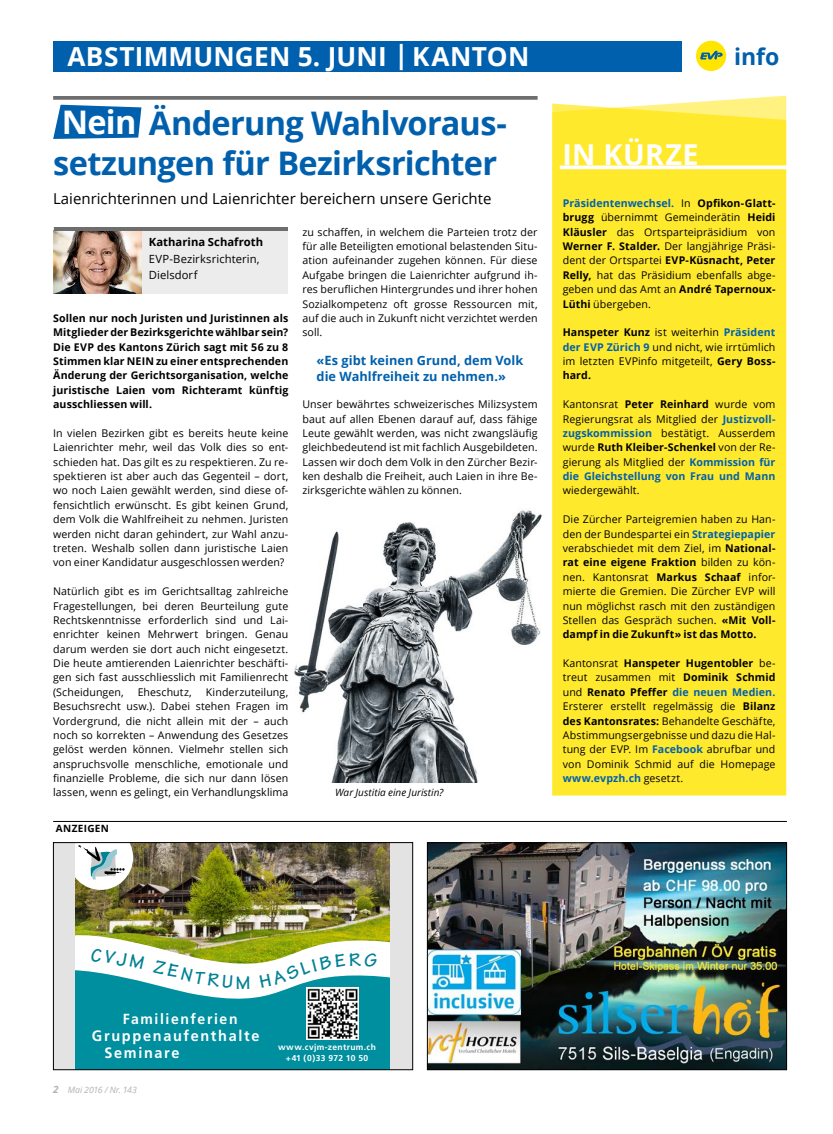
<style>
.page{position:relative;width:833px;height:1134px;background:#fff}
.page>*{position:absolute;margin:0;border:0;box-sizing:border-box;transform-origin:0 0}
.t1{font:700 32.5px/40px "Open Sans";letter-spacing:-.025em;color:#0060ad}
.t2{font:700 28.75px "Open Sans";letter-spacing:.01em;color:#fff}
.t3{font:700 26.25px "Open Sans";letter-spacing:.005em;color:#fff}
.t4{font:700 23px "Open Sans";color:#0060ad}
.t5{font:700 19.5px "Tekton Pro";color:#008194}
.t6{font:15px "Open Sans";color:#000}
.t7{font:700 15px/17.2px "Frutiger";letter-spacing:.115em;color:#fff;scale:.96 1}
.t8{font:700 14.62px "Frutiger";letter-spacing:.115em;color:#fff;scale:.96 1}
.t9{font:700 12.75px/16.2px "Open Sans";letter-spacing:.005em;color:#0060ad}
.t10{font:11.25px/16.2px "Open Sans";letter-spacing:.005em;color:#000}
.t11{font:700 11.25px "Open Sans";letter-spacing:.005em;color:#000}
.t12{font:10.62px/14.4px "Open Sans";letter-spacing:.01em;color:#000;text-align:justify}
.t13{font:700 10.62px/14.4px "Open Sans";letter-spacing:.01em;color:#000;text-align:justify}
.t14{font:italic 10px "Open Sans";color:#000}
.t15{font:700 10px "Open Sans";letter-spacing:.035em;color:#000}
.t16{font:italic 8.75px "Open Sans";color:#b1b2b3}
.t17{font:700 8.5px/11px "Frutiger";letter-spacing:.04em;color:#fff;text-align:center}
.s1{color:#fff}
.s2{font-weight:700;color:#0060ad}
.s3{font-weight:700}
.s4{font-weight:700;font-size:10px}
</style>
<div class="page">
<div style="left:696px;top:41px;width:30px;height:30px;background:#ffe500;border-radius:50%"></div>
<svg style="left:700px;top:51px;width:22px;height:9px"></svg>
<div style="left:53px;top:41px;width:628px;height:30px;background:#0060ad"></div>
<div style="left:53px;top:227px;width:234px;height:66px;background:#ececec"></div>
<img style="left:53px;top:231px;width:88px;height:62px">
<hr style="left:54px;top:227px;width:233px;height:4px;background:#6e6e6e">
<svg style="left:53px;top:96px;width:484px;height:4px;background:#767676"></svg>
<svg style="left:53px;top:105px;width:88px;height:34px;background:#1b70b5"></svg>
<hr style="left:53px;top:821px;width:734px;height:1px;background:#000">
<div style="left:552px;top:104px;width:234px;height:691px;background:#ffe92d"></div>
<svg style="left:560px;top:165px;width:227px;height:4px"></svg>
<img style="left:429px;top:844px;width:356px;height:224px">
<div style="left:427px;top:842px;width:360px;height:228px;border:1px solid #000"></div>
<div style="left:53px;top:842px;width:360px;height:228px;background:#e3e3e3"></div>
<img style="left:76px;top:844px;width:314px;height:63px">
<img style="left:76px;top:907px;width:314px;height:35px">
<svg style="left:76px;top:942px;width:314px;height:126px;background:#32a1a2"></svg>
<img style="left:307px;top:988px;width:52px;height:51px">
<svg style="left:76px;top:844px;width:57px;height:46px;background:#cad2cc"></svg>
<div style="left:53px;top:842px;width:360px;height:228px;border:1px solid #000"></div>
<img style="left:294px;top:510px;width:248px;height:272px">
<svg style="left:91px;top:948px;width:54px;height:21px"></svg>
<div style="left:153px;top:960px;width:80px;height:29px;background:#fff"></div>
<svg style="left:259px;top:953px;width:118px;height:35px;background:#c9e5e0"></svg>
<h3 class="t3" style="left:67px;top:38px;width:463px">ABSTIMMUNGEN 5. JUNI | KANTON</h3>
<h1 class="t1" style="left:53px;top:103px;width:455px"><span class="s1">Nein</span> Änderung Wahlvoraus&shy;setzungen für Bezirksrichter</h1>
<h3 class="t6" style="left:53px;top:188px;width:440px">Laienrichterinnen und Laienrichter bereichern unsere Gerichte</h3>
<p class="t11" style="left:149px;top:234px;width:116px">Katharina Schafroth</p>
<p class="t10" style="left:149px;top:250px;width:112px">EVP-Bezirksrichterin,<br>Dielsdorf</p>
<p class="t13" style="left:53px;top:311px;width:237px">Sollen nur noch Juristen und Juristinnen als Mitglieder der Bezirksgerichte wählbar sein?<br>Die EVP des Kantons Zürich sagt mit 56 zu 8<br>Stimmen klar NEIN zu einer entsprechenden Änderung der Gerichtsorganisation, welche juristische Laien vom Richteramt künftig ausschliessen will.</p>
<p class="t12" style="left:53px;top:426px;width:237px">In vielen Bezirken gibt es bereits heute keine Laienrichter mehr, weil das Volk dies so ent&shy;schieden hat. Das gilt es zu respektieren. Zu re&shy;spektieren ist aber auch das Gegenteil – dort, wo noch Laien gewählt werden, sind diese of&shy;fensichtlich erwünscht. Es gibt keinen Grund, dem Volk die Wahlfreiheit zu nehmen. Juristen werden nicht daran gehindert, zur Wahl anzu&shy;treten. Weshalb sollen dann juristische Laien von einer Kandidatur ausgeschlossen werden?</p>
<p class="t12" style="left:53px;top:584px;width:237px">Natürlich gibt es im Gerichtsalltag zahlreiche Fragestellungen, bei deren Beurteilung gute Rechtskenntnisse erforderlich sind und Lai&shy;enrichter keinen Mehrwert bringen. Genau darum werden sie dort auch nicht eingesetzt.<br>Die heute amtierenden Laienrichter beschäfti&shy;gen sich fast ausschliesslich mit Familienrecht (Scheidungen,</p>
<p class="t12" style="left:53px;top:684px;width:237px;text-indent:153px">Kinderzuteilung, Besuchsrecht usw.). Dabei stehen Fragen im Vordergrund, die nicht allein mit der – auch noch so korrekten – Anwendung des Gesetzes gelöst werden können. Vielmehr stellen sich anspruchsvolle menschliche, emotionale und finanzielle Probleme, die sich nur dann lösen lassen, wenn es gelingt, ein Verhandlungsklima</p>
<p class="t12" style="left:138px;top:684px;width:56px">Eheschutz,</p>
<p class="t15" style="left:56px;top:821px;width:55px">ANZEIGEN</p>
<p class="t12" style="left:302px;top:224px;width:237px">zu schaffen, in welchem die Parteien trotz der für alle Beteiligten emotional belastenden Situ&shy;ation aufeinander zugehen können. Für diese Aufgabe bringen die Laienrichter aufgrund ih&shy;res beruflichen Hintergrundes und ihrer hohen Sozialkompetenz oft grosse Ressourcen mit, auf die auch in Zukunft nicht verzichtet werden soll.</p>
<p class="t9" style="left:316px;top:352px;width:208px">«Es gibt keinen Grund, dem Volk die Wahlfreiheit zu nehmen.»</p>
<p class="t12" style="left:302px;top:397px;width:237px">Unser bewährtes schweizerisches Milizsystem baut auf allen Ebenen darauf auf, dass fähige Leute gewählt werden, was nicht zwangsläufig gleichbedeutend ist mit fachlich Ausgebildeten.<br>Lassen wir doch dem Volk in den Zürcher Bezir&shy;ken deshalb die Freiheit, auch Laien in ihre Be&shy;zirksgerichte wählen zu können.</p>
<p class="t14" style="left:335px;top:786px;width:110px">War Justitia eine Juristin?</p>
<h3 class="t4" style="left:734px;top:40px;width:47px">info</h3>
<h2 class="t2" style="left:562px;top:135px;width:138px">IN KÜRZE</h2>
<p class="t12" style="left:563px;top:196px;width:214px"><span class="s2">Präsidentenwechsel.</span> In <span class="s3">Opfikon-Glatt&shy;brugg</span> übernimmt Gemeinderätin <span class="s3">Heidi Kläusler</span> das Ortsparteipräsidium von <span class="s3">Werner F. Stalder.</span> Der langjährige Präsi&shy;dent der Ortspartei <span class="s3">EVP-Küsnacht, Peter Relly,</span> hat das Präsidium ebenfalls abge&shy;geben und das Amt an <span class="s3">André Tapernoux-Lüthi</span> übergeben.</p>
<p class="t12" style="left:563px;top:325px;width:214px"><span class="s3">Hanspeter Kunz</span> ist weiterhin <span class="s2">Präsident der EVP Zürich 9</span> und nicht, wie irrtümlich im letzten EVPinfo mitgeteilt, <span class="s3">Gery Boss&shy;hard.</span></p>
<p class="t12" style="left:563px;top:397px;width:214px">Kantonsrat <span class="s3">Peter Reinhard</span> wurde vom Regierungsrat als Mitglied der <span class="s2">Justizvoll&shy;zugskommission</span> bestätigt. Ausserdem wurde <span class="s3">Ruth Kleiber-Schenkel</span> von der Re&shy;gierung als Mitglied der <span class="s2">Kommission für die Gleichstellung von Frau und Mann</span></p>
<p class="t12" style="left:563px;top:483px;width:78px">wiedergewählt.</p>
<p class="t12" style="left:563px;top:512px;width:214px">Die Zürcher Parteigremien haben zu Han&shy;den der Bundespartei ein <span class="s2">Strategiepapier </span>verabschiedet mit dem Ziel, im <span class="s3">National&shy;rat eine eigene Fraktion</span> bilden zu kön&shy;nen. Kantonsrat <span class="s3">Markus Schaaf</span> infor&shy;mierte die Gremien. Die Zürcher EVP will nun möglichst rasch mit den zuständigen Stellen das Gespräch suchen. <span class="s3">«Mit Voll&shy;dampf in die Zukunft» ist das Motto.</span></p>
<p class="t12" style="left:563px;top:656px;width:214px">Kantonsrat <span class="s3">Hanspeter Hugentobler</span> be&shy;treut zusammen mit <span class="s3">Dominik Schmid </span>und <span class="s3">Renato Pfeffer</span> <span class="s2">die neuen Medien.<br></span>Ersterer erstellt regelmässig die <span class="s3">Bilanz des Kantonsrates:</span> Behandelte Geschäfte, Abstimmungsergebnisse und dazu die Hal&shy;tung der EVP. Im <span class="s2">Facebook</span> abrufbar und von Dominik Schmid auf die Homepage <span class="s2">www.evpzh.ch</span> gesetzt.</p>
<h3 class="t5" style="left:236px;top:971px;width:16px">M</h3>
<h3 class="t8" style="left:123px;top:1010px;width:121px">Familienferien</h3>
<h3 class="t7" style="left:104px;top:1027px;width:163px;text-indent:-12px">Gruppenaufenthalte<br>Seminare</h3>
<p class="t16" style="left:53px;top:1084px;width:85px"><span class="s4">2</span> Mai 2016 / Nr. 143</p>
<p class="t17" style="left:278px;top:1041px;width:99px">www.cvjm-zentrum.ch +41 (0)33 972 10 50</p>
</div>
